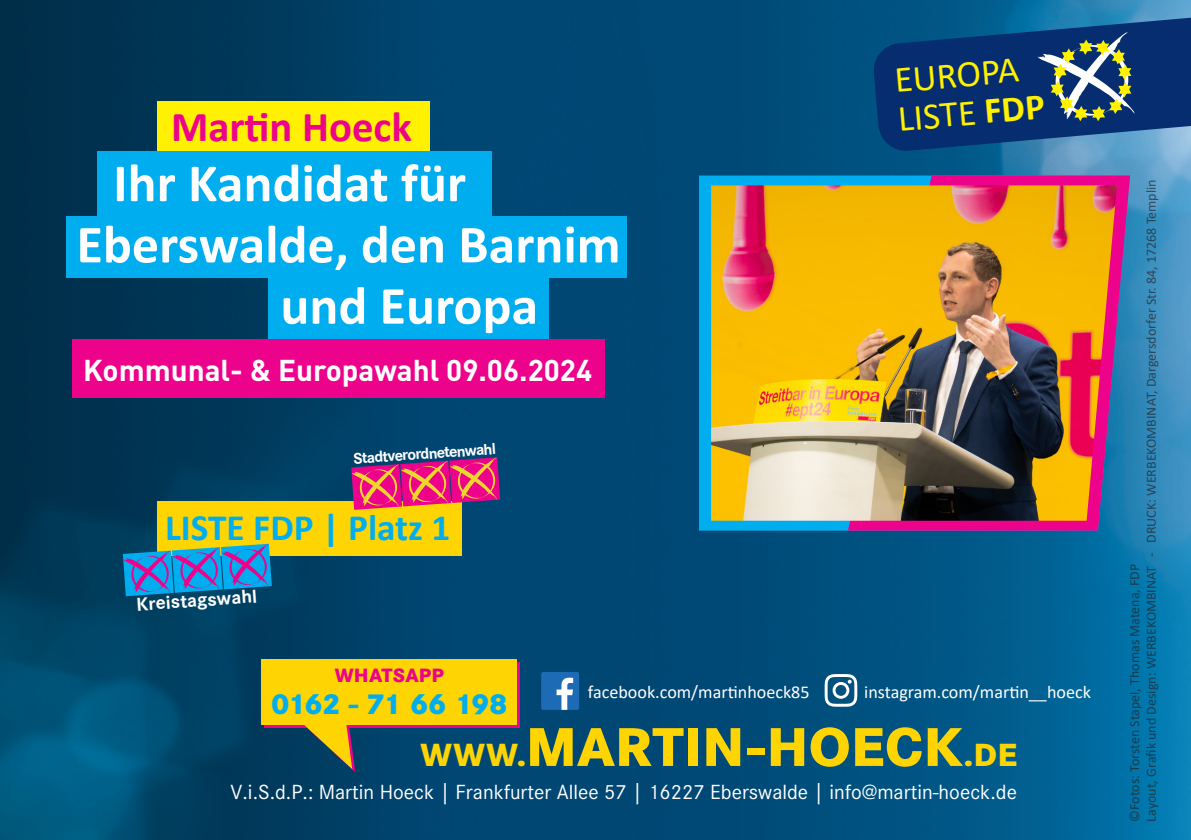
<style>
.page{position:relative;width:1191px;height:840px;background:#fff}
.page>*{position:absolute;margin:0;border:0;box-sizing:border-box;transform-origin:0 0}
.t1{font:800 56.6px "Corporate S";color:#fed503}
.t2{font:700 54px "Calibri";color:#fff}
.t3{font:700 42.6px "Calibri";color:#ed028c}
.t4{font:700 37.2px "Calibri";color:#00aeef}
.t5{font:37.2px "Calibri";color:#fff101}
.t6{font:800 30px "Corporate S";letter-spacing:-.04em;color:#00aeef}
.t7{font:700 29.6px "DIN Pro";color:#fff}
.t8{font:21.2px "Corporate S";color:#fff}
.t9{font:800 20px "Corporate S";letter-spacing:.01em;color:#ed028c}
.t10{font:700 19.4px "Corporate S";color:#fff}
.t11{font:18px "Calibri";color:#fff}
.t12{font:700 16.2px "Corporate S";color:#fff}
.t13{font:14px/16.8px "Calibri";color:#231f20}
.s1{font-weight:700}
.s2{font-size:33.2px}
</style>
<div class="page">
<img style="left:0;top:0;width:1191px;height:839px">
<div style="left:699px;top:175px;width:149px;height:355px;background:#00aeef"></div>
<svg style="left:848px;top:175px;width:282px;height:355px;background:#8543a1"></svg>
<img style="left:711px;top:185px;width:406px;height:335px">
<svg style="left:265px;top:662px;width:255px;height:65px"></svg>
<div style="left:262px;top:659px;width:255px;height:65px;background:#fed503"></div>
<svg style="left:292px;top:724px;width:63px;height:47px;background:#646c44"></svg>
<div style="left:157px;top:500px;width:304px;height:55px;background:#fed503"></div>
<svg style="left:123px;top:543px;width:149px;height:53px;background:#3d80b6"></svg>
<svg style="left:351px;top:457px;width:149px;height:52px;background:#c63e6e"></svg>
<svg style="left:541px;top:671px;width:38px;height:38px"></svg>
<svg style="left:824px;top:673px;width:33px;height:33px"></svg>
<svg style="left:872px;top:13px;width:319px;height:139px;background:#0f437f"></svg>
<svg style="left:1037px;top:32px;width:98px;height:89px;background:#516b77"></svg>
<div style="left:268px;top:274px;width:281px;height:66px;background:#00aeef"></div>
<div style="left:157px;top:101px;width:272px;height:53px;background:#fff101"></div>
<div style="left:73px;top:339px;width:532px;height:59px;background:#ed028c"></div>
<div style="left:98px;top:151px;width:394px;height:66px;background:#00aeef"></div>
<div style="left:66px;top:216px;width:560px;height:61px;background:#00aeef"></div>
<p class="t3" style="left:171px;top:96px;width:242px">Martin Hoeck</p>
<p class="t2" style="left:113px;top:145px;width:354px">Ihr Kandidat für</p>
<p class="t2" style="left:77px;top:206px;width:545px">Eberswalde, den Barnim</p>
<p class="t2" style="left:280px;top:267px;width:259px">und Europa</p>
<p class="t7" style="left:83px;top:345px;width:510px">Kommunal- &amp; Europawahl 09.06.2024</p>
<p class="t12" style="left:353px;top:449px;width:144px;rotate:-4deg">Stadtverordnetenwahl</p>
<p class="t4" style="left:165px;top:501px;width:287px">LISTE FDP | Platz 1</p>
<p class="t10" style="left:136px;top:592px;width:122px;rotate:-4deg">Kreistagswahl</p>
<p class="t9" style="left:335px;top:662px;width:111px">WHATSAPP</p>
<p class="t5" style="left:892px;top:54px;width:126px;rotate:-5deg">EUROPA</p>
<p class="t5" style="left:896px;top:93px;width:149px;rotate:-5deg">LISTE <span class="s1">FDP</span></p>
<p class="t6" style="left:271px;top:685px;width:238px">0162 - 71 66 198</p>
<p class="t11" style="left:588px;top:678px;width:223px">facebook.com/martinhoeck85</p>
<p class="t11" style="left:864px;top:678px;width:228px">instagram.com/martin__hoeck</p>
<p class="t1" style="left:420px;top:712px;width:598px"><span class="s2">WWW.</span>MARTIN-HOECK<span class="s2">.DE</span></p>
<p class="t8" style="left:231px;top:779px;width:788px">V.i.S.d.P.: Martin Hoeck | Frankfurter Allee 57 | 16227 Eberswalde | info@martin-hoeck.de</p>
<p class="t13" style="left:1125px;top:821px;width:643px;rotate:-90deg">©Fotos: Torsten Stapel, Thomas Matena, FDP<br>Layout, Grafik und Design: WERBEKOMBINAT - DRUCK: WERBEKOMBINAT, Dargersdorfer Str. 84, 17268 Templin</p>
</div>
